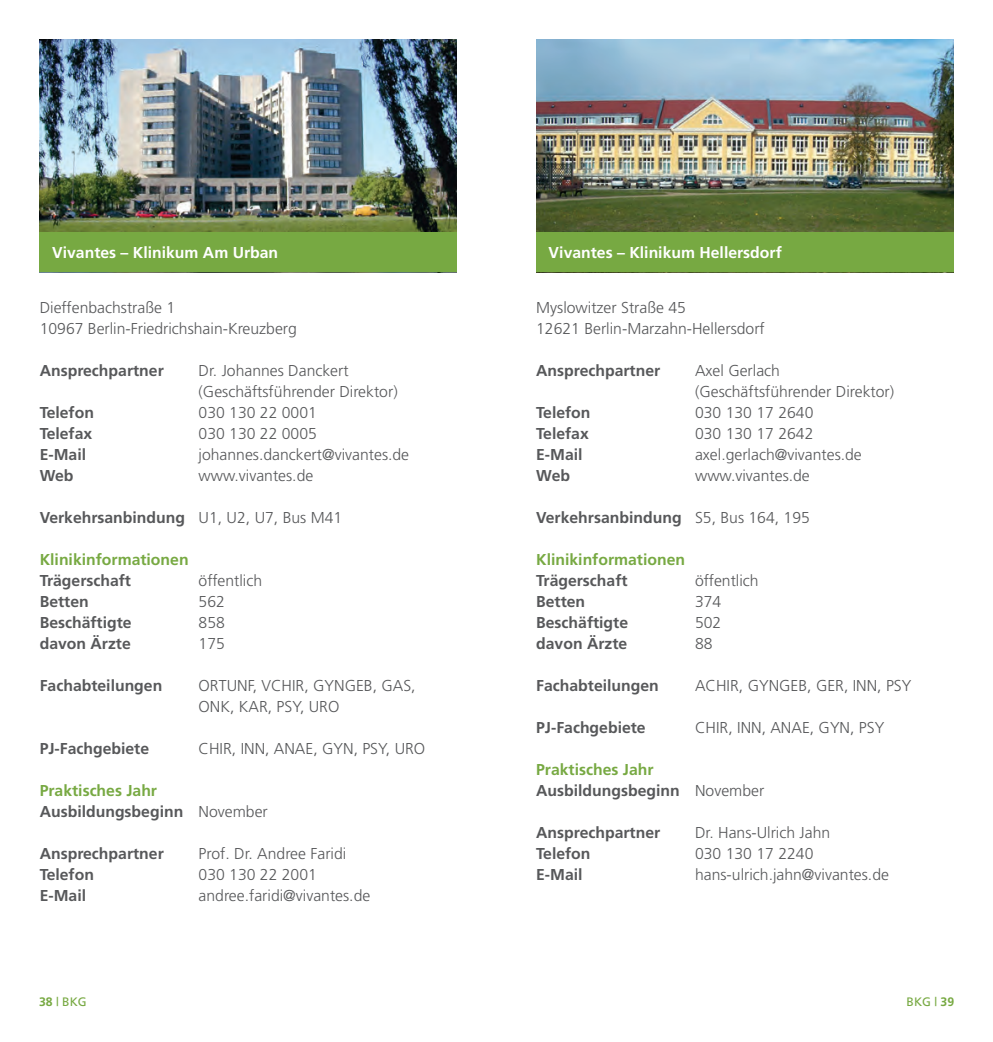
<style>
.page{position:relative;width:993px;height:1042px;background:#fff}
.page>*{position:absolute;margin:0;border:0;box-sizing:border-box;transform-origin:0 0}
.t1{font:300 15.75px/21px "Frutiger";color:#57585a}
.t2{font:700 15.75px/21px "Frutiger";color:#57585a}
.t3{font:700 15.75px "Frutiger";color:#fff}
.t4{font:700 15.75px "Frutiger";color:#77a942}
.t5{font:12.25px "Frutiger";color:#77a942}
.s1{font-weight:300}
.s2{color:#77a942}
.s3{font-weight:700}
</style>
<div class="page">
<img style="left:536px;top:40px;width:416px;height:192px">
<div style="left:536px;top:232px;width:416px;height:40px;background:#77a942"></div>
<img style="left:40px;top:40px;width:416px;height:192px">
<div style="left:40px;top:232px;width:416px;height:40px;background:#77a942"></div>
<p class="t3" style="left:52px;top:243px;width:227px">Vivantes – Klinikum Am Urban</p>
<p class="t1" style="left:40px;top:297px;width:258px">Dieffenbachstraße 1<br>10967 Berlin-Friedrichshain-Kreuzberg</p>
<p class="t2" style="left:40px;top:360px;width:125px">Ansprechpartner</p>
<p class="t1" style="left:198px;top:360px;width:200px">Dr. Johannes Danckert (Geschäftsführender Direktor)</p>
<p class="t2" style="left:40px;top:402px;width:56px">Telefon</p>
<p class="t1" style="left:198px;top:402px;width:120px">030 130 22 0001</p>
<p class="t2" style="left:40px;top:423px;width:54px">Telefax</p>
<p class="t1" style="left:198px;top:423px;width:120px">030 130 22 0005</p>
<p class="t2" style="left:40px;top:444px;width:48px">E-Mail</p>
<p class="t1" style="left:198px;top:444px;width:212px">johannes.danckert@vivantes.de</p>
<p class="t2" style="left:40px;top:465px;width:35px">Web</p>
<p class="t1" style="left:198px;top:465px;width:116px">www.vivantes.de</p>
<p class="t2" style="left:40px;top:507px;width:304px">Verkehrsanbindung <span class="s1">U1, U2, U7, Bus M41</span></p>
<p class="t4" style="left:40px;top:550px;width:150px">Klinikinformationen</p>
<p class="t2" style="left:40px;top:570px;width:93px">Trägerschaft</p>
<p class="t1" style="left:198px;top:570px;width:65px">öffentlich</p>
<p class="t2" style="left:40px;top:591px;width:51px">Betten</p>
<p class="t1" style="left:198px;top:591px;width:28px">562</p>
<p class="t2" style="left:40px;top:612px;width:93px">Beschäftigte</p>
<p class="t1" style="left:198px;top:612px;width:28px">858</p>
<p class="t2" style="left:40px;top:632px;width:93px">davon Ärzte</p>
<p class="t1" style="left:198px;top:633px;width:28px">175</p>
<p class="t2" style="left:40px;top:675px;width:124px">Fachabteilungen</p>
<p class="t1" style="left:198px;top:675px;width:218px">ORTUNF, VCHIR, GYNGEB, GAS,<br>ONK, KAR, PSY, URO</p>
<p class="t2" style="left:40px;top:738px;width:111px">PJ-Fachgebiete</p>
<p class="t1" style="left:198px;top:738px;width:228px">CHIR, INN, ANAE, GYN, PSY, URO</p>
<p class="t2" style="left:40px;top:780px;width:229px"><span class="s2">Praktisches Jahr<br></span>Ausbildungsbeginn <span class="s1">November</span></p>
<p class="t2" style="left:40px;top:843px;width:125px">Ansprechpartner</p>
<p class="t1" style="left:198px;top:843px;width:149px">Prof. Dr. Andree Faridi</p>
<p class="t2" style="left:40px;top:864px;width:56px">Telefon</p>
<p class="t1" style="left:198px;top:864px;width:120px">030 130 22 2001</p>
<p class="t2" style="left:40px;top:884px;width:48px">E-Mail</p>
<p class="t1" style="left:198px;top:885px;width:173px">andree.faridi@vivantes.de</p>
<p class="t3" style="left:548px;top:243px;width:234px">Vivantes – Klinikum Hellersdorf</p>
<p class="t1" style="left:536px;top:297px;width:230px">Myslowitzer Straße 45<br>12621 Berlin-Marzahn-Hellersdorf</p>
<p class="t2" style="left:536px;top:360px;width:125px">Ansprechpartner</p>
<p class="t1" style="left:694px;top:360px;width:200px">Axel Gerlach (Geschäftsführender Direktor)</p>
<p class="t2" style="left:536px;top:402px;width:56px">Telefon</p>
<p class="t1" style="left:694px;top:402px;width:120px">030 130 17 2640</p>
<p class="t2" style="left:536px;top:423px;width:54px">Telefax</p>
<p class="t1" style="left:694px;top:423px;width:120px">030 130 17 2642</p>
<p class="t2" style="left:536px;top:444px;width:48px">E-Mail</p>
<p class="t1" style="left:694px;top:444px;width:168px">axel.gerlach@vivantes.de</p>
<p class="t2" style="left:536px;top:465px;width:35px">Web</p>
<p class="t1" style="left:694px;top:465px;width:116px">www.vivantes.de</p>
<p class="t2" style="left:536px;top:507px;width:275px">Verkehrsanbindung <span class="s1">S5, Bus 164, 195</span></p>
<p class="t4" style="left:536px;top:550px;width:150px">Klinikinformationen</p>
<p class="t2" style="left:536px;top:570px;width:93px">Trägerschaft</p>
<p class="t1" style="left:694px;top:570px;width:65px">öffentlich</p>
<p class="t2" style="left:536px;top:591px;width:51px">Betten</p>
<p class="t1" style="left:694px;top:591px;width:28px">374</p>
<p class="t2" style="left:536px;top:612px;width:93px">Beschäftigte</p>
<p class="t1" style="left:694px;top:612px;width:28px">502</p>
<p class="t2" style="left:536px;top:633px;width:93px">davon Ärzte</p>
<p class="t1" style="left:694px;top:633px;width:19px">88</p>
<p class="t2" style="left:536px;top:675px;width:124px">Fachabteilungen</p>
<p class="t1" style="left:694px;top:675px;width:218px">ACHIR, GYNGEB, GER, INN, PSY</p>
<p class="t2" style="left:536px;top:717px;width:111px">PJ-Fachgebiete</p>
<p class="t1" style="left:694px;top:717px;width:191px">CHIR, INN, ANAE, GYN, PSY</p>
<p class="t2" style="left:536px;top:759px;width:229px"><span class="s2">Praktisches Jahr<br></span>Ausbildungsbeginn <span class="s1">November</span></p>
<p class="t2" style="left:536px;top:822px;width:125px">Ansprechpartner</p>
<p class="t1" style="left:694px;top:822px;width:137px">Dr. Hans-Ulrich Jahn</p>
<p class="t2" style="left:536px;top:843px;width:56px">Telefon</p>
<p class="t1" style="left:694px;top:843px;width:120px">030 130 17 2240</p>
<p class="t2" style="left:536px;top:864px;width:48px">E-Mail</p>
<p class="t1" style="left:694px;top:864px;width:195px">hans-ulrich.jahn@vivantes.de</p>
<p class="t5" style="left:39px;top:994px;width:49px"><span class="s3">38</span> | BKG</p>
<p class="t5" style="left:906px;top:994px;width:49px">BKG | <span class="s3">39</span></p>
</div>
